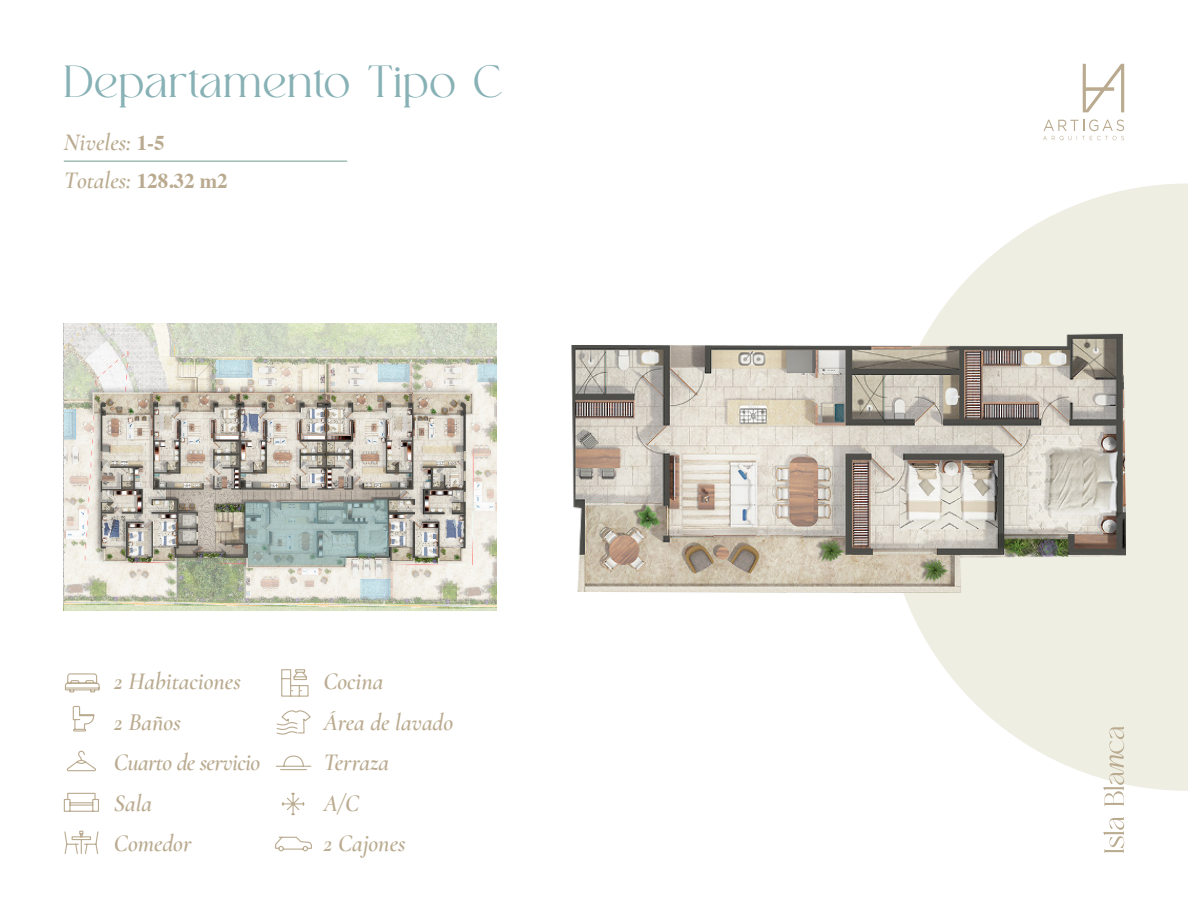
<style>
.page{position:relative;width:1188px;height:918px;background:#fff}
.page>*{position:absolute;margin:0;border:0;box-sizing:border-box;transform-origin:0 0}
.t1{font:45px "NT Fabulous";letter-spacing:.015em;color:#87b1b5}
.t2{font:italic 600 24px "Cormorant Garamond";color:#baab90}
.t3{font:italic 600 24px "Cormorant Garamond";letter-spacing:-.025em;color:#baab90}
.s1{font-family:"Times";font-weight:700;font-style:normal;font-size:21px}
</style>
<div class="page">
<svg style="left:916px;top:183px;width:272px;height:608px;fill:#efeee3"></svg>
<svg style="left:1103px;top:817px;width:21px;height:36px"></svg>
<svg style="left:1103px;top:726px;width:21px;height:80px"></svg>
<svg style="left:64px;top:673px;width:36px;height:20px"></svg>
<svg style="left:64px;top:830px;width:35px;height:24px"></svg>
<svg style="left:281px;top:669px;width:28px;height:28px"></svg>
<svg style="left:72px;top:705px;width:23px;height:27px"></svg>
<svg style="left:66px;top:750px;width:30px;height:22px"></svg>
<svg style="left:276px;top:710px;width:35px;height:25px"></svg>
<svg style="left:63px;top:792px;width:36px;height:20px"></svg>
<svg style="left:275px;top:836px;width:37px;height:16px"></svg>
<svg style="left:281px;top:792px;width:24px;height:24px"></svg>
<svg style="left:275px;top:755px;width:37px;height:16px"></svg>
<hr style="left:64px;top:160px;width:283px;height:2px;background:#a1bfb2">
<img style="left:65px;top:324px;width:432px;height:287px">
<svg style="left:245px;top:499px;width:144px;height:102px;background:#b4c0bc"></svg>
<img style="left:571px;top:254px;width:572px;height:368px">
<svg style="left:1083px;top:64px;width:41px;height:48px"></svg>
<svg style="left:1043px;top:119px;width:81px;height:21px"></svg>
<p class="t1" style="left:64px;top:55px;width:440px">Departamento Tipo C</p>
<p class="t2" style="left:64px;top:128px;width:102px">Niveles: <span class="s1">1-5</span></p>
<p class="t2" style="left:64px;top:166px;width:166px">Totales: <span class="s1">128.32 m2</span></p>
<p class="t2" style="left:114px;top:667px;width:128px">2 Habitaciones</p>
<p class="t2" style="left:114px;top:707px;width:68px">2 Baños</p>
<p class="t3" style="left:114px;top:748px;width:148px">Cuarto de servicio</p>
<p class="t2" style="left:114px;top:788px;width:40px">Sala</p>
<p class="t2" style="left:114px;top:829px;width:79px">Comedor</p>
<p class="t2" style="left:324px;top:667px;width:61px">Cocina</p>
<p class="t2" style="left:324px;top:707px;width:131px">Área de lavado</p>
<p class="t2" style="left:324px;top:748px;width:67px">Terraza</p>
<p class="t2" style="left:324px;top:788px;width:37px">A/C</p>
<p class="t2" style="left:324px;top:829px;width:84px">2 Cajones</p>
</div>
